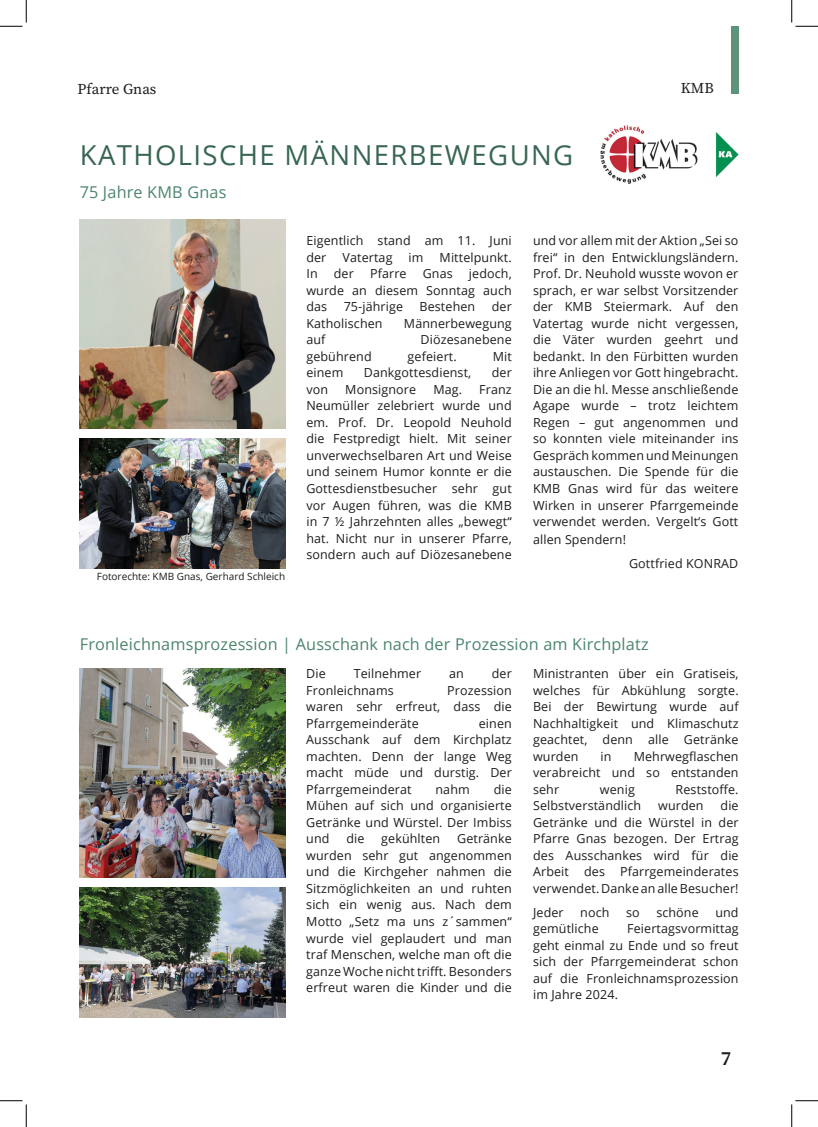
<style>
.page{position:relative;width:818px;height:1127px;background:#fff}
.page>*{position:absolute;margin:0;border:0;box-sizing:border-box;transform-origin:0 0}
.Überschrift{font:27.5px "Open Sans";letter-spacing:.05em;color:#386652}
.t1{font:20px "Source Serif Variable";color:#1d1d1b}
.Unterüberschrift{font:16.25px "Open Sans";letter-spacing:.01em;color:#4c866d}
.t2{font:15px "Source Serif Variable";color:#1d1d1b}
.Seitentext{font:12.5px/16.5px "Open Sans";letter-spacing:.01em;color:#1d1d1b;text-align:justify}
.Bildunterschriften{font:10px "Open Sans";color:#1d1d1b}
</style>
<div class="page">
<div style="left:731px;top:26px;width:7px;height:67px;background:#5e927b"></div>
<img style="left:79px;top:220px;width:206px;height:208px">
<img style="left:80px;top:439px;width:205px;height:129px">
<img style="left:79px;top:668px;width:206px;height:208px">
<img style="left:80px;top:887px;width:205px;height:130px">
<img style="left:600px;top:125px;width:138px;height:59px">
<svg style="left:0;top:0;width:27px;height:27px"></svg>
<svg style="left:0;top:1100px;width:27px;height:26px"></svg>
<svg style="left:791px;top:0;width:27px;height:27px"></svg>
<svg style="left:791px;top:1100px;width:27px;height:26px"></svg>
<p class="t2" style="left:78px;top:78px;width:80px">Pfarre Gnas</p>
<p class="t2" style="left:681px;top:78px;width:34px">KMB</p>
<p class="Überschrift" style="left:80px;top:136px;width:495px">KATHOLISCHE MÄNNERBEWEGUNG</p>
<p class="Unterüberschrift" style="left:80px;top:181px;width:148px">75 Jahre KMB Gnas</p>
<p class="Bildunterschriften" style="left:97px;top:570px;width:190px">Fotorechte: KMB Gnas, Gerhard Schleich</p>
<p class="Seitentext" style="left:306px;top:232px;width:207px">Eigentlich stand am 11. Juni der</p>
<p class="Seitentext" style="left:342px;top:249px;width:51px">Vatertag</p>
<p class="Seitentext" style="left:409px;top:249px;width:16px">im</p>
<p class="Seitentext" style="left:440px;top:249px;width:74px">Mittelpunkt.</p>
<p class="Seitentext" style="left:306px;top:265px;width:13px">In</p>
<p class="Seitentext" style="left:334px;top:265px;width:22px">der</p>
<p class="Seitentext" style="left:370px;top:265px;width:38px">Pfarre</p>
<p class="Seitentext" style="left:423px;top:265px;width:32px">Gnas</p>
<p class="Seitentext" style="left:306px;top:265px;width:207px;text-indent:163px">jedoch, wurde an diesem Sonntag auch das</p>
<p class="Seitentext" style="left:344px;top:298px;width:61px">75-jährige</p>
<p class="Seitentext" style="left:419px;top:298px;width:57px">Bestehen</p>
<p class="Seitentext" style="left:492px;top:298px;width:22px">der</p>
<p class="Seitentext" style="left:306px;top:315px;width:78px">Katholischen</p>
<p class="Seitentext" style="left:404px;top:315px;width:109px">Männerbewegung</p>
<p class="Seitentext" style="left:306px;top:331px;width:21px">auf</p>
<p class="Seitentext" style="left:421px;top:331px;width:93px">Diözesanebene</p>
<p class="Seitentext" style="left:306px;top:348px;width:67px">gebührend</p>
<p class="Seitentext" style="left:408px;top:348px;width:51px">gefeiert.</p>
<p class="Seitentext" style="left:493px;top:348px;width:21px">Mit</p>
<p class="Seitentext" style="left:306px;top:364px;width:38px">einem</p>
<p class="Seitentext" style="left:364px;top:364px;width:109px">Dankgottesdienst,</p>
<p class="Seitentext" style="left:492px;top:364px;width:22px">der</p>
<p class="Seitentext" style="left:306px;top:381px;width:23px">von</p>
<p class="Seitentext" style="left:345px;top:381px;width:72px">Monsignore</p>
<p class="Seitentext" style="left:433px;top:381px;width:30px">Mag.</p>
<p class="Seitentext" style="left:306px;top:381px;width:207px;text-indent:173px">Franz Neumüller zelebriert wurde und em. Prof. Dr. Leopold Neuhold die Festpredigt hielt. Mit seiner unverwechselbaren Art und Weise und seinem Humor konnte er die Gottesdienstbesucher sehr gut vor Augen führen, was die KMB in 7 ½ Jahrzehnten alles „bewegt“ hat. Nicht nur in unserer Pfarre, sondern auch auf Diözesanebene</p>
<p class="Seitentext" style="left:533px;top:232px;width:207px">und vor allem mit der Aktion „Sei so frei“ in den Entwicklungsländern.<br>Prof. Dr. Neuhold wusste wovon er sprach, er war selbst Vorsitzender der KMB Steiermark. Auf den Vatertag wurde nicht vergessen, die Väter wurden geehrt und bedankt. In den Fürbitten wurden ihre Anliegen vor Gott hingebracht.<br>Die an die hl. Messe anschließende Agape wurde – trotz leichtem Regen – gut angenommen und so konnten viele miteinander ins Gespräch kommen und Meinungen austauschen. Die Spende für die KMB Gnas wird für das weitere Wirken in unserer Pfarrgemeinde verwendet werden. Vergelt‘s Gott</p>
<p class="Seitentext" style="left:533px;top:531px;width:94px">allen Spendern!</p>
<p class="Seitentext" style="left:629px;top:554px;width:111px">Gottfried KONRAD</p>
<p class="Unterüberschrift" style="left:80px;top:633px;width:570px">Fronleichnamsprozession | Ausschank nach der Prozession am Kirchplatz</p>
<p class="Bildunterschriften" style="left:174px;top:967px;width:112px">Fotorechte: Pfarre Gnas</p>
<p class="Seitentext" style="left:306px;top:665px;width:21px">Die</p>
<p class="Seitentext" style="left:354px;top:665px;width:69px">Teilnehmer</p>
<p class="Seitentext" style="left:449px;top:665px;width:16px">an</p>
<p class="Seitentext" style="left:492px;top:665px;width:22px">der</p>
<p class="Seitentext" style="left:306px;top:681px;width:89px">Fronleichnams</p>
<p class="Seitentext" style="left:306px;top:681px;width:207px;text-indent:141px">Prozession waren sehr erfreut, dass die Pfarrgemeinderäte</p>
<p class="Seitentext" style="left:306px;top:714px;width:207px;text-indent:172px">einen Ausschank auf dem Kirchplatz machten. Denn der lange Weg macht müde und durstig. Der Pfarrgemeinderat</p>
<p class="Seitentext" style="left:306px;top:780px;width:207px;text-indent:187px">die Mühen auf sich und organisierte Getränke und Würstel. Der Imbiss und</p>
<p class="Seitentext" style="left:435px;top:780px;width:36px">nahm</p>
<p class="Seitentext" style="left:306px;top:830px;width:207px;text-indent:151px">Getränke wurden sehr gut angenommen und die Kirchgeher nahmen die Sitzmöglichkeiten an und ruhten sich ein wenig aus. Nach dem Motto „Setz ma uns z´sammen“ wurde viel geplaudert und man traf Menschen, welche man oft die ganze Woche nicht trifft. Besonders erfreut waren die Kinder und die</p>
<p class="Seitentext" style="left:346px;top:830px;width:20px">die</p>
<p class="Seitentext" style="left:381px;top:830px;width:61px">gekühlten</p>
<p class="Seitentext" style="left:533px;top:665px;width:207px">Ministranten über ein Gratiseis, welches für Abkühlung sorgte.<br>Bei der Bewirtung wurde auf Nachhaltigkeit und Klimaschutz geachtet, denn alle Getränke wurden</p>
<p class="Seitentext" style="left:533px;top:747px;width:207px;text-indent:101px">Mehrwegflaschen verabreicht und so entstanden sehr</p>
<p class="Seitentext" style="left:601px;top:747px;width:12px">in</p>
<p class="Seitentext" style="left:600px;top:780px;width:36px">wenig</p>
<p class="Seitentext" style="left:676px;top:780px;width:64px">Reststoffe.</p>
<p class="Seitentext" style="left:533px;top:797px;width:110px">Selbstverständlich</p>
<p class="Seitentext" style="left:658px;top:797px;width:47px">wurden</p>
<p class="Seitentext" style="left:533px;top:797px;width:207px;text-indent:187px">die Getränke und die Würstel in der Pfarre Gnas bezogen. Der Ertrag des Ausschankes wird für die Arbeit des Pfarrgemeinderates verwendet. Danke an alle Besucher!</p>
<p class="Seitentext" style="left:533px;top:903px;width:32px">Jeder</p>
<p class="Seitentext" style="left:580px;top:903px;width:31px">noch</p>
<p class="Seitentext" style="left:626px;top:903px;width:15px">so</p>
<p class="Seitentext" style="left:656px;top:903px;width:44px">schöne</p>
<p class="Seitentext" style="left:715px;top:903px;width:25px">und</p>
<p class="Seitentext" style="left:533px;top:919px;width:67px">gemütliche</p>
<p class="Seitentext" style="left:533px;top:919px;width:207px;text-indent:94px">Feiertagsvormittag geht einmal zu Ende und so freut sich der Pfarrgemeinderat schon auf die Fronleichnamsprozession im Jahre 2024.</p>
<h2 class="t1" style="left:721px;top:1044px;width:12px">7</h2>
</div>
